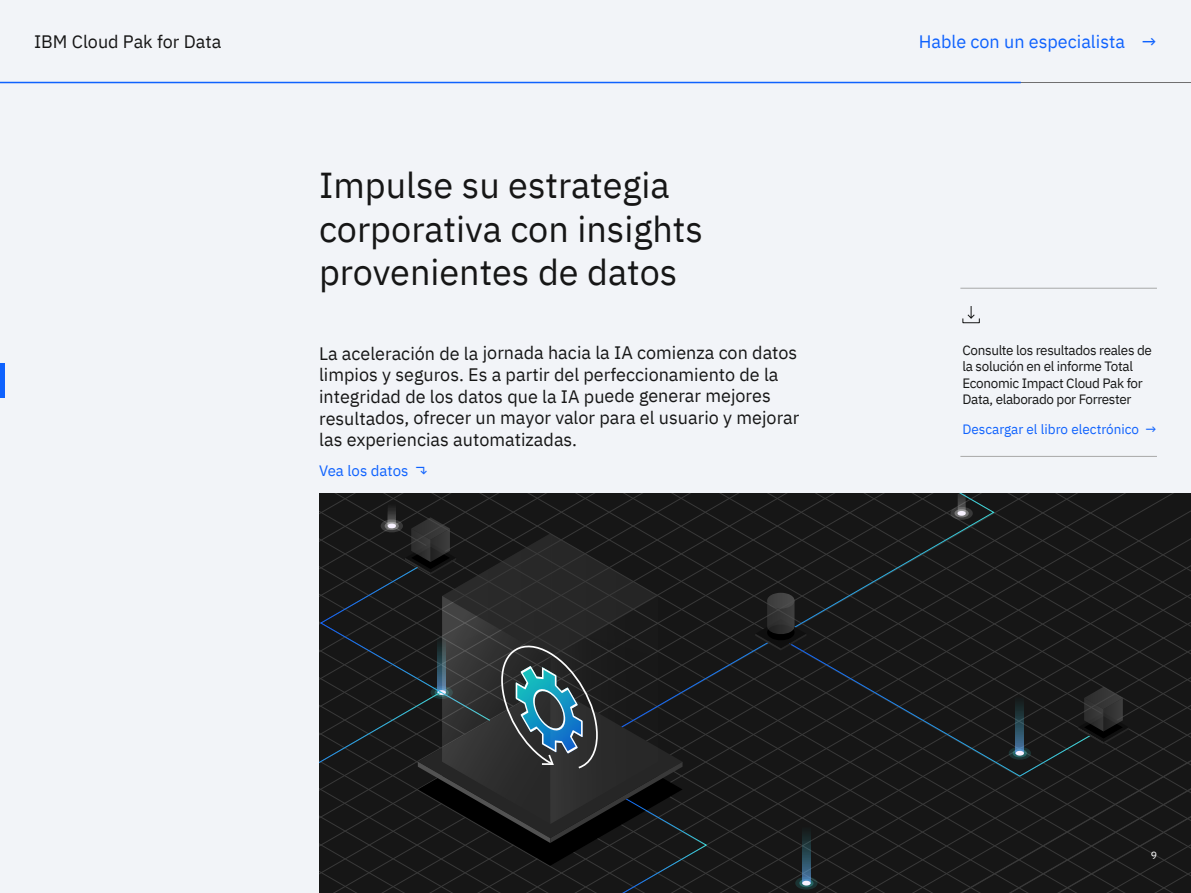
<style>
.page{position:relative;width:1191px;height:893px;background:#f2f4f8}
.page>*{position:absolute;margin:0;border:0;box-sizing:border-box;transform-origin:0 0}
.t1{font:36px/43.2px "IBM Plex Sans";color:#161616}
.t2{font:18px/21.6px "IBM Plex Sans";color:#161616}
.t3{font:18px "IBM Plex Sans";color:#0f62fe}
.t4{font:15px "IBM Plex Sans";color:#0f62fe}
.t5{font:13.5px/16.2px "IBM Plex Sans";letter-spacing:-.025em;color:#161616}
.t6{font:13.5px "IBM Plex Sans";color:#0f62fe}
.t7{font:10.5px "IBM Plex Sans";color:#fff}
</style>
<div class="page">
<hr style="left:0;top:82px;width:1191px;height:1px;background:#706f70">
<svg style="left:883px;top:865px;width:308px;height:28px;background:#191919"></svg>
<svg style="left:883px;top:726px;width:308px;height:139px;background:#181818"></svg>
<svg style="left:994px;top:620px;width:197px;height:28px;background:#181818"></svg>
<svg style="left:994px;top:494px;width:197px;height:126px;background:#181818"></svg>
<svg style="left:319px;top:494px;width:302px;height:23px;background:#191919"></svg>
<svg style="left:621px;top:494px;width:373px;height:142px;background:#191b1b"></svg>
<svg style="left:883px;top:636px;width:208px;height:141px;background:#191b1b"></svg>
<svg style="left:1078px;top:687px;width:51px;height:57px;background:#222323"></svg>
<svg style="left:319px;top:517px;width:564px;height:376px;background:#1e2021"></svg>
<hr style="left:0;top:82px;width:1020px;height:1px;background:#0f62fe">
<hr style="left:960px;top:456px;width:197px;height:1px;background:#a8a8a8">
<hr style="left:960px;top:288px;width:197px;height:1px;background:#a8a8a8">
<div style="left:962px;top:318px;width:17px;height:5px;border:1px solid #161616"></div>
<svg style="left:967px;top:306px;width:8px;height:13px"></svg>
<hr style="left:0;top:363px;width:4px;height:35px;background:#0f62fe">
<p class="t2" style="left:34px;top:29px;width:189px">IBM Cloud Pak for Data</p>
<p class="t3" style="left:918px;top:28px;width:239px">Hable con un especialista →</p>
<h1 class="t1" style="left:319px;top:161px;width:385px">Impulse su estrategia corporativa con insights provenientes de datos</h1>
<p class="t2" style="left:319px;top:341px;width:482px">La aceleración de la jornada hacia la IA comienza con datos limpios y seguros. Es a partir del perfeccionamiento de la integridad de los datos que la IA puede generar mejores resultados, ofrecer un mayor valor para el usuario y mejorar las experiencias automatizadas.</p>
<p class="t4" style="left:319px;top:459px;width:110px">Vea los datos ⬎</p>
<p class="t5" style="left:962px;top:341px;width:191px">Consulte los resultados reales de la solución en el informe Total<br>Economic Impact Cloud Pak for<br>Data, elaborado por Forrester</p>
<p class="t6" style="left:962px;top:419px;width:196px">Descargar el libro electrónico →</p>
<p class="t7" style="left:1150px;top:847px;width:8px">9</p>
</div>
